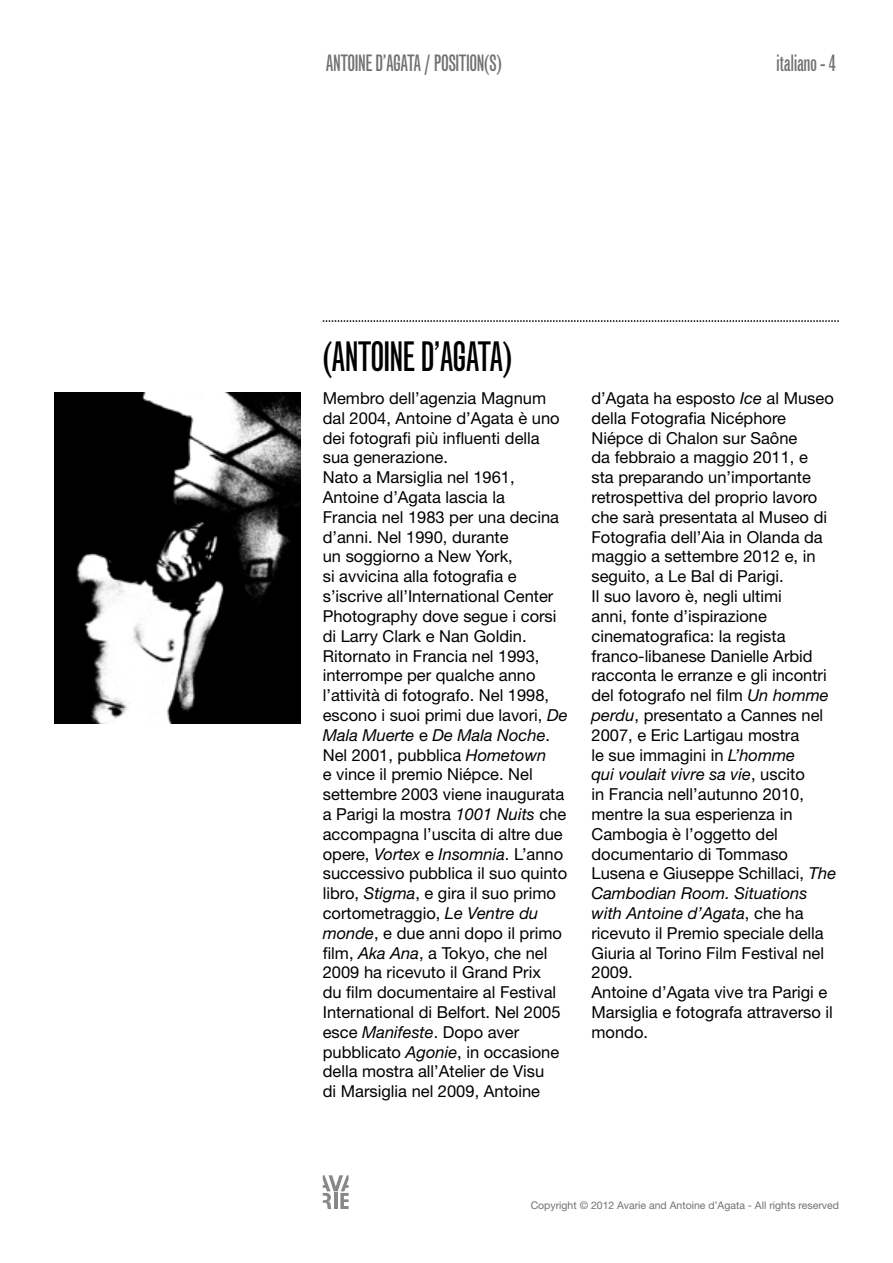
<style>
.page{position:relative;width:893px;height:1263px;background:#fff}
.page>*{position:absolute;margin:0;border:0;box-sizing:border-box;transform-origin:0 0}
.t1{font:40.5px "Grotesque MT Std Extra Cond";letter-spacing:-.02em;color:#000}
.t2{font:22.5px "Grotesque MT Std Extra Cond";letter-spacing:-.02em;color:#707172}
.t3{font:16.5px/19.8px "Helvetica Neue LT Std";color:#000}
.t4{font:10.5px "Helvetica Neue LT Std";color:#707172}
.s1{font-style:italic}
</style>
<div class="page">
<svg style="left:323px;top:1175px;width:26px;height:34px"></svg>
<svg style="left:323px;top:320px;width:516px;height:2px"></svg>
<img style="left:54px;top:392px;width:246px;height:332px">
<h2 class="t2" style="left:326px;top:49px;width:177px">ANTOINE D’AGATA / POSITION(S)</h2>
<h2 class="t2" style="left:776px;top:49px;width:61px">italiano - 4</h2>
<h1 class="t1" style="left:323px;top:332px;width:191px">(ANTOINE D’AGATA)</h1>
<p class="t3" style="left:323px;top:388px;width:246px">Membro dell’agenzia Magnum dal 2004, Antoine d’Agata è uno dei fotografi più influenti della sua generazione.<br>Nato a Marsiglia nel 1961,<br>Antoine d’Agata lascia la<br>Francia nel 1983 per una decina d’anni. Nel 1990, durante<br>un soggiorno a New York,<br>si avvicina alla fotografia e s’iscrive all’International Center<br>Photography dove segue i corsi di Larry Clark e Nan Goldin.<br>Ritornato in Francia nel 1993, interrompe per qualche anno l’attività di fotografo. Nel 1998, escono i suoi primi due lavori, <span class="s1">De<br>Mala Muerte</span> e <span class="s1">De Mala Noche</span>.<br>Nel 2001, pubblica <span class="s1">Hometown<br></span>e vince il premio Niépce. Nel settembre 2003 viene inaugurata a Parigi la mostra <span class="s1">1001 Nuits</span> che accompagna l’uscita di altre due opere, <span class="s1">Vortex</span> e <span class="s1">Insomnia</span>. L’anno successivo pubblica il suo quinto libro, <span class="s1">Stigma</span>, e gira il suo primo cortometraggio, <span class="s1">Le Ventre du monde</span>, e due anni dopo il primo film, <span class="s1">Aka Ana</span>, a Tokyo, che nel<br>2009 ha ricevuto il Grand Prix<br>du film documentaire al Festival<br>International di Belfort. Nel 2005 esce <span class="s1">Manifeste</span>. Dopo aver pubblicato <span class="s1">Agonie</span>, in occasione della mostra all’Atelier de Visu<br>di Marsiglia nel 2009, Antoine</p>
<p class="t3" style="left:591px;top:388px;width:246px">d’Agata ha esposto <span class="s1">Ice</span> al Museo della Fotografia Nicéphore<br>Niépce di Chalon sur Saône<br>da febbraio a maggio 2011, e<br>sta preparando un’importante retrospettiva del proprio lavoro che sarà presentata al Museo di<br>Fotografia dell’Aia in Olanda da maggio a settembre 2012 e, in seguito, a Le Bal di Parigi.<br>Il suo lavoro è, negli ultimi<br>anni, fonte d’ispirazione cinematografica: la regista franco-libanese Danielle Arbid racconta le erranze e gli incontri del fotografo nel film <span class="s1">Un homme perdu</span>, presentato a Cannes nel<br>2007, e Eric Lartigau mostra<br>le sue immagini in <span class="s1">L’homme<br>qui voulait vivre sa vie</span>, uscito<br>in Francia nell’autunno 2010, mentre la sua esperienza in<br>Cambogia è l’oggetto del documentario di Tommaso<br>Lusena e Giuseppe Schillaci, <span class="s1">The<br>Cambodian Room. Situations with Antoine d’Agata</span>, che ha ricevuto il Premio speciale della<br>Giuria al Torino Film Festival nel<br>2009.<br>Antoine d’Agata vive tra Parigi e<br>Marsiglia e fotografa attraverso il mondo.</p>
<p class="t4" style="left:531px;top:1199px;width:310px">Copyright © 2012 Avarie and Antoine d’Agata - All rights reserved</p>
</div>
